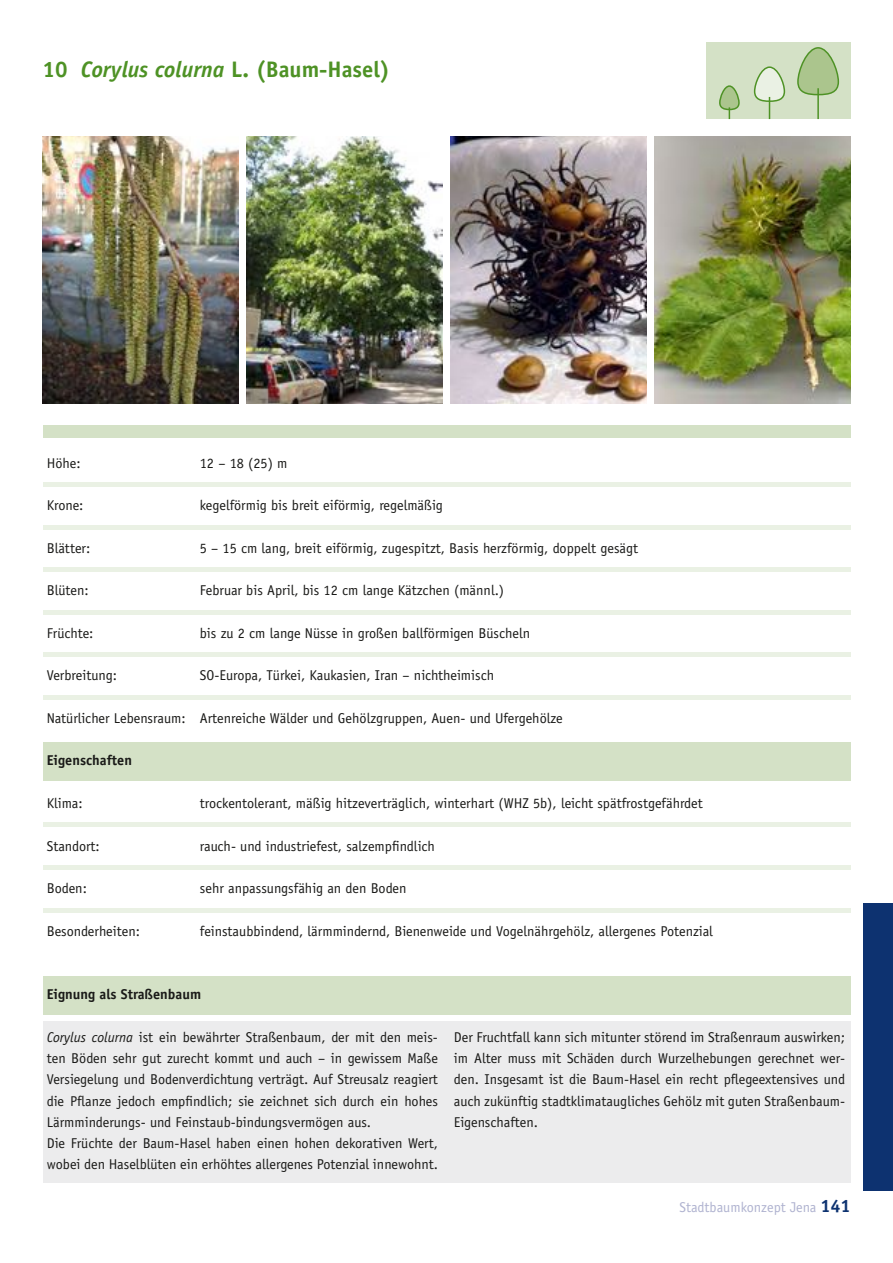
<style>
.page{position:relative;width:893px;height:1263px;background:#fff}
.page>*{position:absolute;margin:0;border:0;box-sizing:border-box;transform-origin:0 0}
.t1{font:700 22.5px "Officina Sans";color:#4e9225}
.t2{font:14.25px/21.3px "Officina Sans";color:#1a1a18}
.t3{font:700 14.25px "Officina Sans";color:#1a1a18}
.t4{font:14.25px "Officina Sans";color:#b0b3d0}
.s1{font-style:italic}
.s2{font-weight:700;font-size:18px;color:#0d3270}
</style>
<div class="page">
<div style="left:43px;top:742px;width:807px;height:38px;background:#d4e1c6"></div>
<hr style="left:43px;top:483px;width:807px;height:4px;background:#eaf1e4">
<hr style="left:43px;top:525px;width:807px;height:4px;background:#eaf1e4">
<hr style="left:43px;top:568px;width:807px;height:4px;background:#eaf1e4">
<hr style="left:43px;top:610px;width:807px;height:4px;background:#eaf1e4">
<hr style="left:43px;top:653px;width:807px;height:4px;background:#eaf1e4">
<hr style="left:43px;top:695px;width:807px;height:4px;background:#eaf1e4">
<hr style="left:43px;top:823px;width:807px;height:4px;background:#eaf1e4">
<div style="left:43px;top:865px;width:807px;height:5px;background:#eaf1e4"></div>
<hr style="left:43px;top:908px;width:807px;height:4px;background:#eaf1e4">
<div style="left:43px;top:425px;width:807px;height:13px;background:#d4e1c6"></div>
<div style="left:43px;top:976px;width:807px;height:38px;background:#d4e1c6"></div>
<div style="left:43px;top:1022px;width:807px;height:161px;background:#ececed"></div>
<div style="left:706px;top:43px;width:144px;height:76px;background:#d4e1c6"></div>
<svg style="left:797px;top:47px;width:43px;height:49px"></svg>
<hr style="left:817px;top:88px;width:2px;height:31px;background:#4e9225">
<svg style="left:753px;top:66px;width:33px;height:53px"></svg>
<svg style="left:719px;top:85px;width:21px;height:34px"></svg>
<img style="left:43px;top:136px;width:195px;height:268px">
<img style="left:451px;top:136px;width:195px;height:268px">
<img style="left:247px;top:136px;width:195px;height:268px">
<img style="left:655px;top:136px;width:195px;height:268px">
<div style="left:863px;top:904px;width:30px;height:287px;background:#0d3270"></div>
<h1 class="t1" style="left:43px;top:56px;width:349px">10 <span class="s1">Corylus colurna</span> L. (Baum-Hasel)</h1>
<p class="t2" style="left:47px;top:452px;width:35px">Höhe:</p>
<p class="t2" style="left:47px;top:495px;width:38px">Krone:</p>
<p class="t2" style="left:47px;top:537px;width:45px">Blätter:</p>
<p class="t2" style="left:47px;top:580px;width:43px">Blüten:</p>
<p class="t2" style="left:47px;top:622px;width:48px">Früchte:</p>
<p class="t2" style="left:47px;top:665px;width:72px">Verbreitung:</p>
<p class="t2" style="left:47px;top:707px;width:140px">Natürlicher Lebensraum:</p>
<p class="t3" style="left:47px;top:752px;width:87px">Eigenschaften</p>
<p class="t2" style="left:47px;top:792px;width:37px">Klima:</p>
<p class="t2" style="left:47px;top:835px;width:55px">Standort:</p>
<p class="t2" style="left:47px;top:877px;width:42px">Boden:</p>
<p class="t2" style="left:47px;top:920px;width:95px">Besonderheiten:</p>
<p class="t2" style="left:200px;top:452px;width:89px">12 – 18 (25) m</p>
<p class="t2" style="left:200px;top:495px;width:245px">kegelförmig bis breit eiförmig, regelmäßig</p>
<p class="t2" style="left:200px;top:537px;width:440px">5 – 15 cm lang, breit eiförmig, zugespitzt, Basis herzförmig, doppelt gesägt</p>
<p class="t2" style="left:200px;top:580px;width:306px">Februar bis April, bis 12 cm lange Kätzchen (männl.)</p>
<p class="t2" style="left:200px;top:622px;width:332px">bis zu 2 cm lange Nüsse in großen ballförmigen Büscheln</p>
<p class="t2" style="left:200px;top:665px;width:296px">SO-Europa, Türkei, Kaukasien, Iran – nichtheimisch</p>
<p class="t2" style="left:200px;top:707px;width:365px">Artenreiche Wälder und Gehölzgruppen, Auen- und Ufergehölze</p>
<p class="t2" style="left:200px;top:792px;width:504px">trockentolerant, mäßig hitzeverträglich, winterhart (WHZ 5b), leicht spätfrostgefährdet</p>
<p class="t2" style="left:200px;top:835px;width:236px">rauch- und industriefest, salzempfindlich</p>
<p class="t2" style="left:200px;top:878px;width:208px">sehr anpassungsfähig an den Boden</p>
<p class="t2" style="left:200px;top:920px;width:515px">feinstaubbindend, lärmmindernd, Bienenweide und Vogelnährgehölz, allergenes Potenzial</p>
<p class="t3" style="left:47px;top:985px;width:156px">Eignung als Straßenbaum</p>
<p class="t2" style="left:47px;top:1026px;width:393px"><span class="s1">Corylus colurna</span> ist ein bewährter Straßenbaum, der mit den meis&shy;ten Böden sehr gut zurecht kommt und auch – in gewissem Maße Versiegelung und Bodenverdichtung verträgt. Auf Streusalz reagiert die Pflanze jedoch empfindlich; sie zeichnet sich durch ein hohes Lärmminderungs- und Feinstaub-bindungsvermögen aus.<br>Die Früchte der Baum-Hasel haben einen hohen dekorativen Wert, wobei den Haselblüten ein erhöhtes allergenes Potenzial innewohnt.</p>
<p class="t2" style="left:454px;top:1026px;width:393px;text-align:justify">Der Fruchtfall kann sich mitunter störend im Straßenraum auswirken; im Alter muss mit Schäden durch Wurzelhebungen gerechnet wer&shy;den. Insgesamt ist die Baum-Hasel ein recht pflegeextensives und auch zukünftig stadtklimataugliches Gehölz mit guten Straßenbaum-Eigenschaften.</p>
<p class="t4" style="left:679px;top:1199px;width:173px">Stadtbaumkonzept Jena <span class="s2">141</span></p>
</div>
